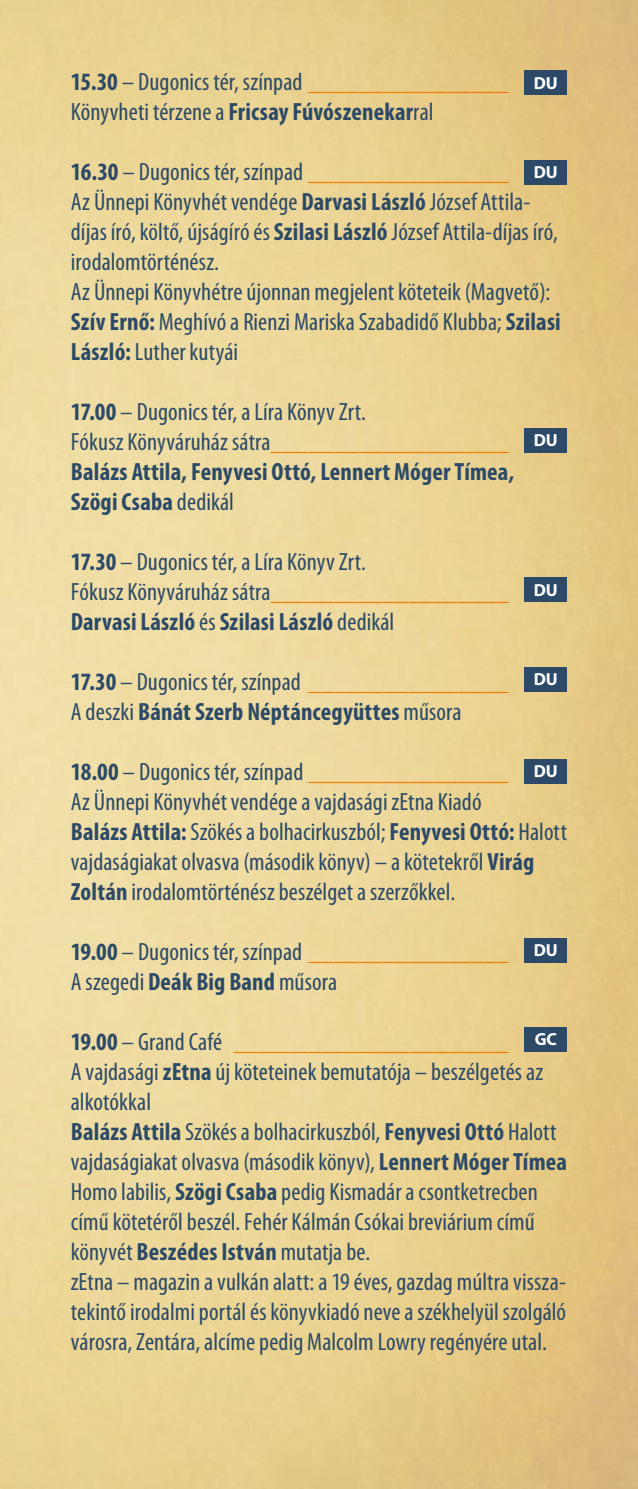
<style>
.page{position:relative;width:638px;height:1489px;background:#fff}
.page>*{position:absolute;margin:0;border:0;box-sizing:border-box;transform-origin:0 0}
.t1{font:condensed 25px/30px "Myriad Pro";letter-spacing:.005em;color:#2c4a67}
.t2{font:700 condensed 25px/30px "Myriad Pro";letter-spacing:.005em;color:#2c4a67}
.t3{font:700 17.5px "Myriad Pro";color:#fff}
.s1{font-weight:700}
.s2{color:#ee7f00}
.s3{font-weight:400}
.s4{font-weight:400;color:#ee7f00}
</style>
<div class="page">
<img style="left:0;top:0;width:638px;height:1488px">
<div style="left:524px;top:71px;width:43px;height:24px;background:#2c4a67"></div>
<div style="left:524px;top:428px;width:43px;height:24px;background:#2c4a67"></div>
<div style="left:524px;top:667px;width:43px;height:24px;background:#2c4a67"></div>
<div style="left:524px;top:161px;width:43px;height:24px;background:#2c4a67"></div>
<div style="left:524px;top:577px;width:43px;height:24px;background:#2c4a67"></div>
<div style="left:524px;top:759px;width:43px;height:24px;background:#2c4a67"></div>
<div style="left:524px;top:938px;width:43px;height:24px;background:#2c4a67"></div>
<div style="left:524px;top:1027px;width:43px;height:24px;background:#2c4a67"></div>
<p class="t1" style="left:71px;top:67px;width:439px"><span class="s1">15.30</span> – Dugonics tér, színpad <span class="s2">________________<br></span>Könyvheti térzene a <span class="s1">Fricsay Fúvószenekar</span>ral</p>
<p class="t1" style="left:71px;top:157px;width:491px"><span class="s1">16.30</span> – Dugonics tér, színpad <span class="s2">________________<br></span>Az Ünnepi Könyvhét vendége <span class="s1">Darvasi László</span> József Attila&shy;díjas író, költő, újságíró és <span class="s1">Szilasi László</span> József Attila-díjas író, irodalomtörténész.<br>Az Ünnepi Könyvhétre újonnan megjelent köteteik (Magvető):<br><span class="s1">Szív Ernő:</span> Meghívó a Rienzi Mariska Szabadidő Klubba; <span class="s1">Szilasi László:</span> Luther kutyái</p>
<p class="t2" style="left:71px;top:397px;width:445px">17.00 <span class="s3">– Dugonics tér, a Líra Könyv Zrt.<br>Fókusz Könyváruház sátra</span><span class="s4">___________________ </span>Balázs Attila, Fenyvesi Ottó, Lennert Móger Tímea, Szögi Csaba <span class="s3">dedikál</span></p>
<p class="t1" style="left:71px;top:547px;width:439px"><span class="s1">17.30</span> – Dugonics tér, a Líra Könyv Zrt.<br>Fókusz Könyváruház sátra<span class="s2">___________________<br></span><span class="s1">Darvasi László</span> és <span class="s1">Szilasi László</span> dedikál</p>
<p class="t3" style="left:534px;top:71px;width:26px">DU</p>
<p class="t3" style="left:534px;top:161px;width:26px">DU</p>
<p class="t3" style="left:534px;top:429px;width:26px">DU</p>
<p class="t3" style="left:534px;top:578px;width:26px">DU</p>
<p class="t1" style="left:71px;top:667px;width:439px"><span class="s1">17.30</span> – Dugonics tér, színpad <span class="s2">________________<br></span>A deszki <span class="s1">Bánát Szerb Néptáncegyüttes</span> műsora</p>
<p class="t1" style="left:71px;top:757px;width:498px"><span class="s1">18.00</span> – Dugonics tér, színpad <span class="s2">________________<br></span>Az Ünnepi Könyvhét vendége a vajdasági zEtna Kiadó<br><span class="s1">Balázs Attila:</span> Szökés a bolhacirkuszból; <span class="s1">Fenyvesi Ottó:</span> Halott vajdaságiakat olvasva (második könyv) – a kötetekről <span class="s1">Virág Zoltán</span> irodalomtörténész beszélget a szerzőkkel.</p>
<p class="t1" style="left:71px;top:937px;width:439px"><span class="s1">19.00</span> – Dugonics tér, színpad <span class="s2">________________<br></span>A szegedi <span class="s1">Deák Big Band</span> műsora</p>
<p class="t1" style="left:71px;top:1027px;width:498px"><span class="s1">19.00</span> – Grand Café <span class="s2">______________________<br></span>A vajdasági <span class="s1">zEtna</span> új köteteinek bemutatója – beszélgetés az alkotókkal<br><span class="s1">Balázs Attila</span> Szökés a bolhacirkuszból, <span class="s1">Fenyvesi Ottó</span> Halott vajdaságiakat olvasva (második könyv), <span class="s1">Lennert Móger Tímea </span>Homo labilis, <span class="s1">Szögi Csaba</span> pedig Kismadár a csontketrecben című kötetéről beszél. Fehér Kálmán Csókai breviárium című könyvét <span class="s1">Beszédes István</span> mutatja be.<br>zEtna – magazin a vulkán alatt: a 19 éves, gazdag múltra vissza&shy;tekintő irodalmi portál és könyvkiadó neve a székhelyül szolgáló városra, Zentára, alcíme pedig Malcolm Lowry regényére utal.</p>
<p class="t3" style="left:534px;top:668px;width:26px">DU</p>
<p class="t3" style="left:534px;top:759px;width:26px">DU</p>
<p class="t3" style="left:534px;top:938px;width:26px">DU</p>
<p class="t3" style="left:534px;top:1027px;width:24px">GC</p>
</div>
